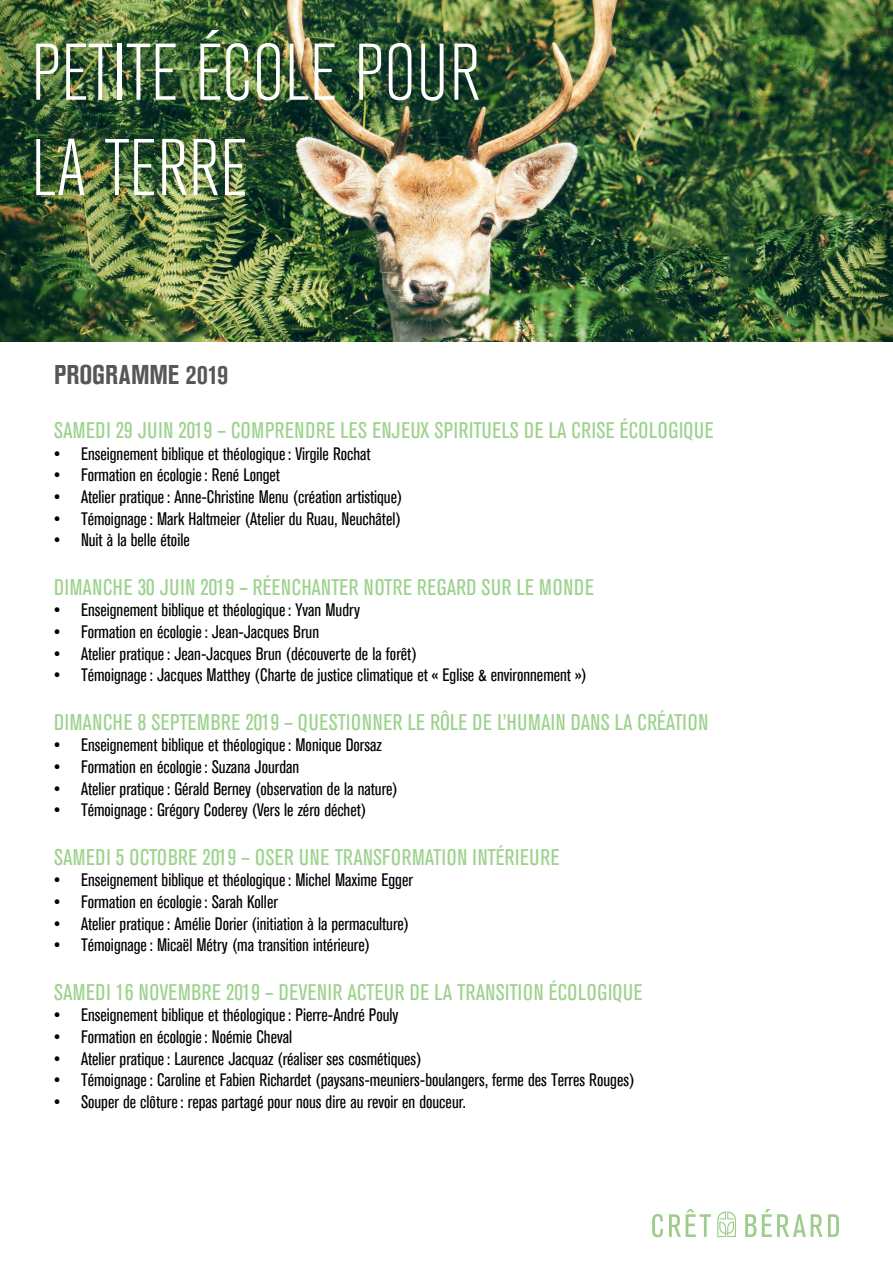
<style>
.page{position:relative;width:893px;height:1263px;background:#fff}
.page>*{position:absolute;margin:0;border:0;box-sizing:border-box;transform-origin:0 0}
.t1{font:300 79.5px/95.4px "Akzidenz Grot Con BQ";color:#fff}
.t2{font:700 27px "Akzidenz Grot Con BQ";color:#575756}
.t3{font:22.5px "Akzidenz Grot Con BQ";letter-spacing:.02em;color:#9cd28c}
.t4{font:18px "Akzidenz Grot Con BQ";color:#000}
</style>
<div class="page">
<img style="left:0;top:0;width:893px;height:341px">
<svg style="left:717px;top:1211px;width:19px;height:26px"></svg>
<svg style="left:652px;top:1214px;width:11px;height:23px"></svg>
<svg style="left:669px;top:1209px;width:42px;height:28px"></svg>
<svg style="left:745px;top:1214px;width:11px;height:23px"></svg>
<svg style="left:762px;top:1209px;width:77px;height:28px"></svg>
<h1 class="t1" style="left:32px;top:27px;width:449px">PETITE ÉCOLE POUR<br>LA TERRE</h1>
<h2 class="t2" style="left:54px;top:359px;width:176px">PROGRAMME 2019</h2>
<p class="t3" style="left:54px;top:418px;width:661px">SAMEDI 29 JUIN 2019 – COMPRENDRE LES ENJEUX SPIRITUELS DE LA CRISE ÉCOLOGIQUE</p>
<p class="t4" style="left:54px;top:443px;width:318px">• Enseignement biblique et théologique: Virgile Rochat</p>
<p class="t4" style="left:54px;top:465px;width:228px">• Formation en écologie: René Longet</p>
<p class="t4" style="left:54px;top:487px;width:350px">• Atelier pratique: Anne-Christine Menu (création artistique)</p>
<p class="t4" style="left:54px;top:508px;width:348px">• Témoignage: Mark Haltmeier (Atelier du Ruau, Neuchâtel)</p>
<p class="t4" style="left:54px;top:530px;width:137px">• Nuit à la belle étoile</p>
<p class="t3" style="left:54px;top:574px;width:541px">DIMANCHE 30 JUIN 2019 – RÉENCHANTER NOTRE REGARD SUR LE MONDE</p>
<p class="t4" style="left:54px;top:600px;width:307px">• Enseignement biblique et théologique: Yvan Mudry</p>
<p class="t4" style="left:54px;top:622px;width:267px">• Formation en écologie: Jean-Jacques Brun</p>
<p class="t4" style="left:54px;top:643px;width:364px">• Atelier pratique: Jean-Jacques Brun (découverte de la forêt)</p>
<p class="t4" style="left:54px;top:665px;width:534px">• Témoignage: Jacques Matthey (Charte de justice climatique et « Eglise &amp; environnement »)</p>
<p class="t3" style="left:54px;top:709px;width:656px">DIMANCHE 8 SEPTEMBRE 2019 – QUESTIONNER LE RÔLE DE L’HUMAIN DANS LA CRÉATION</p>
<p class="t4" style="left:54px;top:735px;width:329px">• Enseignement biblique et théologique: Monique Dorsaz</p>
<p class="t4" style="left:54px;top:757px;width:247px">• Formation en écologie: Suzana Jourdan</p>
<p class="t4" style="left:54px;top:778px;width:345px">• Atelier pratique: Gérald Berney (observation de la nature)</p>
<p class="t4" style="left:54px;top:800px;width:314px">• Témoignage: Grégory Coderey (Vers le zéro déchet)</p>
<p class="t3" style="left:54px;top:844px;width:507px">SAMEDI 5 OCTOBRE 2019 – OSER UNE TRANSFORMATION INTÉRIEURE</p>
<p class="t4" style="left:54px;top:870px;width:360px">• Enseignement biblique et théologique: Michel Maxime Egger</p>
<p class="t4" style="left:54px;top:892px;width:225px">• Formation en écologie: Sarah Koller</p>
<p class="t4" style="left:54px;top:913px;width:357px">• Atelier pratique: Amélie Dorier (initiation à la permaculture)</p>
<p class="t4" style="left:54px;top:935px;width:318px">• Témoignage: Micaël Métry (ma transition intérieure)</p>
<p class="t3" style="left:54px;top:979px;width:590px">SAMEDI 16 NOVEMBRE 2019 – DEVENIR ACTEUR DE LA TRANSITION ÉCOLOGIQUE</p>
<p class="t4" style="left:54px;top:1005px;width:346px">• Enseignement biblique et théologique: Pierre-André Pouly</p>
<p class="t4" style="left:54px;top:1027px;width:240px">• Formation en écologie: Noémie Cheval</p>
<p class="t4" style="left:54px;top:1048px;width:369px">• Atelier pratique: Laurence Jacquaz (réaliser ses cosmétiques)</p>
<p class="t4" style="left:54px;top:1070px;width:582px">• Témoignage: Caroline et Fabien Richardet (paysans-meuniers-boulangers, ferme des Terres Rouges)</p>
<p class="t4" style="left:54px;top:1091px;width:413px">• Souper de clôture: repas partagé pour nous dire au revoir en douceur.</p>
</div>
